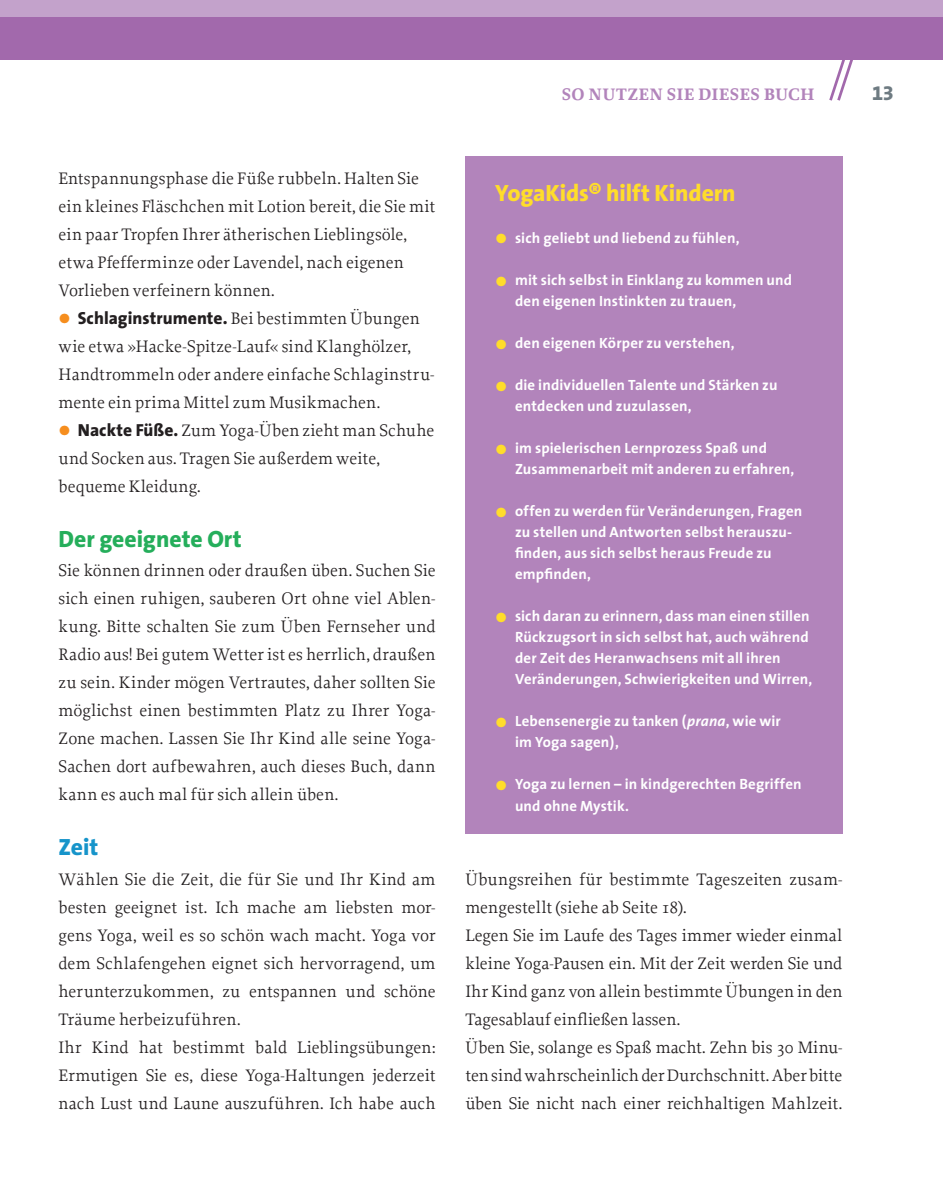
<style>
.page{position:relative;width:943px;height:1194px;background:#fff}
.page>*{position:absolute;margin:0;border:0;box-sizing:border-box;transform-origin:0 0}
.t1{font:63px "Proforma";color:#a269ac}
.t2{font:800 23.62px "The Sans";letter-spacing:-.005em;color:#ffdd2b}
.t3{font:800 23.62px "The Sans";color:#25ae5b}
.t4{font:800 23.62px "The Sans";color:#1694ca}
.t5{font:20.12px "The Sans Extra Bold Expert";color:#6e7b82}
.t6{font:17.5px/28px "Proforma";letter-spacing:.01em;color:#231f20}
.t7{font:700 17.5px "Proforma";letter-spacing:.015em;color:#b284bb}
.t8{font:700 14.88px/21px "The Sans";letter-spacing:.01em;color:#fff}
.s1{font-family:"The Sans";font-weight:800;font-size:28.88px;color:#f68e1e}
.s2{font-family:"The Sans";font-weight:800}
.s3{font-weight:800;font-size:28.88px;color:#ffdd2b}
.s4{font-style:italic}
</style>
<div class="page">
<div style="left:465px;top:156px;width:377px;height:677px;background:#b284bb"></div>
<div style="left:0;top:0;width:943px;height:60px;background:#a269ac"></div>
<div style="left:0;top:0;width:943px;height:17px;background:#c3a2cb"></div>
<p class="t7" style="left:562px;top:83px;width:254px">SO NUTZEN SIE DIESESBUCH</p>
<h1 class="t1" style="left:828px;top:41px;width:28px">//</h1>
<p class="t5" style="left:872px;top:76px;width:23px">13</p>
<p class="t6" style="left:59px;top:164px;width:378px">Entspannungsphase die Füße rubbeln. Halten Sie ein kleines Fläschchen mit Lotion bereit, die Sie mit ein paar Tropfen Ihrer ätherischen Lieblingsöle, etwa Pfefferminze oder Lavendel, nach eigenen Vorlieben verfeinern können.</p>
<p class="t6" style="left:59px;top:304px;width:377px"><span class="s1">•</span> <span class="s2">Schlaginstrumente.</span> Bei bestimmten Übungen wie etwa »Hacke-Spitze-Lauf« sind Klanghölzer, Handtrommeln oder andere einfache Schlaginstru&shy;mente ein prima Mittel zum Musikmachen.</p>
<p class="t6" style="left:59px;top:416px;width:377px"><span class="s1">•</span> <span class="s2">Nackte Füße.</span> Zum Yoga-Üben zieht man Schuhe und Socken aus. Tragen Sie außerdem weite, bequeme Kleidung.</p>
<h2 class="t3" style="left:59px;top:518px;width:185px">Der geeignete Ort</h2>
<p class="t6" style="left:59px;top:556px;width:379px;text-align:justify">Sie können drinnen oder draußen üben. Suchen Sie sich einen ruhigen, sauberen Ort ohne viel Ablen&shy;kung. Bitte schalten Sie zum Üben Fernseher und Radio aus! Bei gutem Wetter ist es herrlich, draußen zu sein. Kinder mögen Vertrautes, daher sollten Sie möglichst einen bestimmten Platz zu Ihrer Yoga-Zone machen. Lassen Sie Ihr Kind alle seine Yoga-Sachen dort aufbewahren, auch dieses Buch, dann kann es auch mal für sich allein üben.</p>
<h2 class="t4" style="left:59px;top:826px;width:41px">Zeit</h2>
<p class="t6" style="left:59px;top:864px;width:379px">Wählen Sie die Zeit, die für Sie und Ihr Kind am besten geeignet ist. Ich mache am liebsten mor&shy;gens Yoga, weil es so schön wach macht. Yoga vor dem Schlafengehen eignet sich hervorragend, um herunterzukommen, zu entspannen und schöne Träume herbeizuführen.<br>Ihr Kind hat bestimmt bald Lieblingsübungen:<br>Ermutigen Sie es, diese Yoga-Haltungen jederzeit nach Lust und Laune auszuführen. Ich habe auch</p>
<p class="t6" style="left:465px;top:864px;width:379px">Übungsreihen für bestimmte Tageszeiten zusam&shy;mengestellt (siehe ab Seite 18).<br>Legen Sie im Laufe des Tages immer wieder einmal kleine Yoga-Pausen ein. Mit der Zeit werden Sie und Ihr Kind ganz von allein bestimmte Übungen in den Tagesablauf einfließen lassen.<br>Üben Sie, solange es Spaß macht. Zehn bis 30 Minu&shy;ten sind wahrscheinlich der Durchschnitt. Aber bitte üben Sie nicht nach einer reichhaltigen Mahlzeit.</p>
<h2 class="t2" style="left:495px;top:173px;width:242px">YogaKids® hilft Kindern</h2>
<p class="t8" style="left:495px;top:227px;width:246px"><span class="s3">•</span> sich geliebt und liebend zu fühlen,</p>
<p class="t8" style="left:515px;top:269px;width:279px;text-indent:-20px"><span class="s3">•</span> mit sich selbst in Einklang zu kommen und den eigenen Instinkten zu trauen,</p>
<p class="t8" style="left:495px;top:332px;width:241px"><span class="s3">•</span> den eigenen Körper zu verstehen,</p>
<p class="t8" style="left:515px;top:374px;width:264px;text-indent:-20px"><span class="s3">•</span> die individuellen Talente und Stärken zu entdecken und zuzulassen,</p>
<p class="t8" style="left:515px;top:437px;width:281px;text-indent:-20px"><span class="s3">•</span> im spielerischen Lernprozess Spaß und<br>Zusammenarbeit mit anderen zu erfahren,</p>
<p class="t8" style="left:515px;top:500px;width:289px;text-indent:-20px"><span class="s3">•</span> offen zu werden für Veränderungen, Fragen zu stellen und Antworten selbst herauszu&shy;finden, aus sich selbst heraus Freude zu empfinden,</p>
<p class="t8" style="left:515px;top:605px;width:299px;text-indent:-20px"><span class="s3">•</span> sich daran zu erinnern, dass man einen stillen Rückzugsort in sich selbst hat, auch während der Zeit des Heranwachsens mit all ihren Veränderungen, Schwierigkeiten und Wirren,</p>
<p class="t8" style="left:515px;top:710px;width:267px;text-indent:-20px"><span class="s3">•</span> Lebensenergie zu tanken (<span class="s4">prana</span>, wie wir im Yoga sagen),</p>
<p class="t8" style="left:515px;top:773px;width:288px;text-indent:-20px"><span class="s3">•</span> Yoga zu lernen – in kindgerechten Begriffen und ohne Mystik.</p>
</div>
